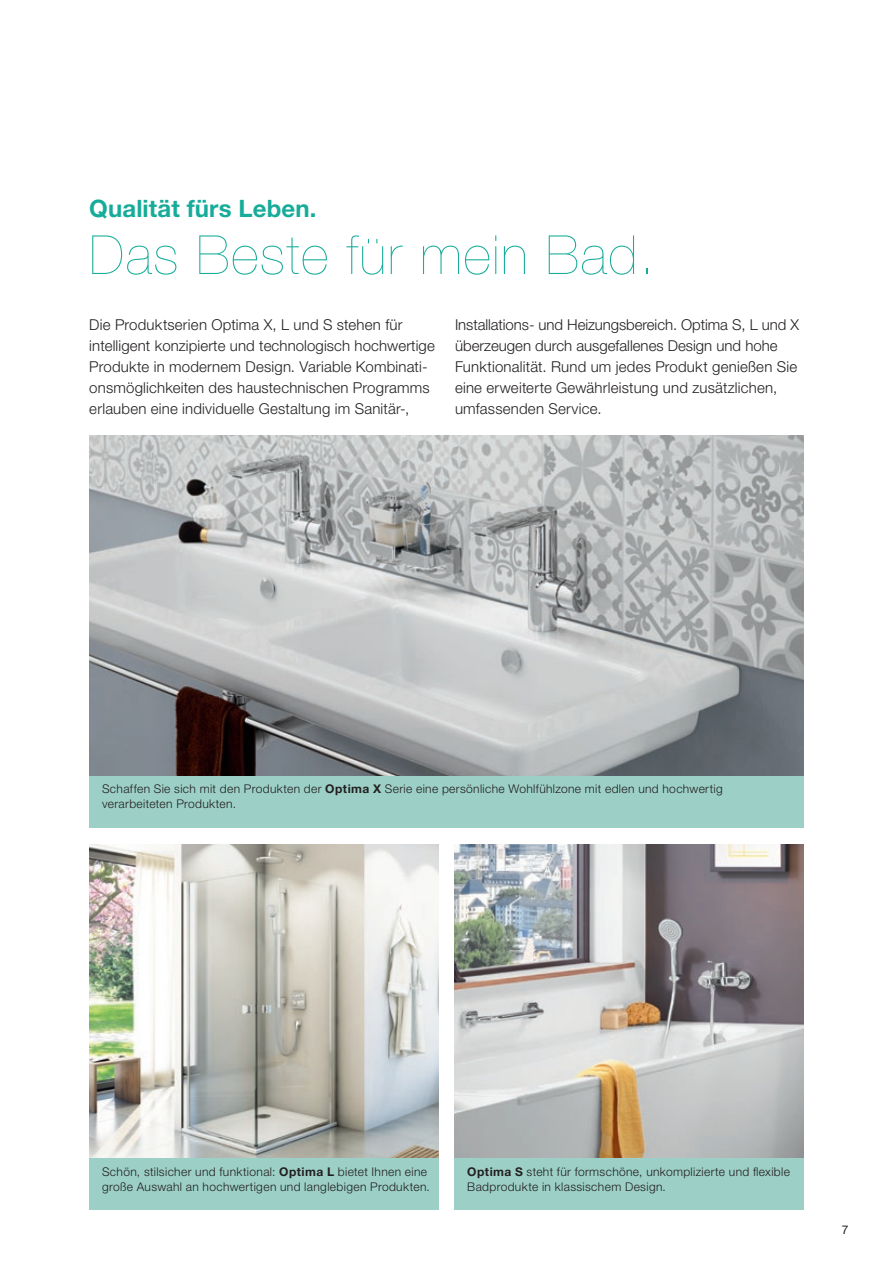
<style>
.page{position:relative;width:893px;height:1263px;background:#fff}
.page>*{position:absolute;margin:0;border:0;box-sizing:border-box;transform-origin:0 0}
.t1{font:200 54px "Helvetica Neue LT";letter-spacing:.03em;color:#16ac99}
.t2{font:700 24px "Helvetica Neue LT Std";letter-spacing:.005em;color:#16ac99}
.t3{font:300 15px/21px "Helvetica Neue LT Std";letter-spacing:.01em;color:#231f20}
.t4{font:300 12px/15px "Helvetica Neue LT Std";letter-spacing:.03em;color:#231f20}
.t5{font:12px "Helvetica Neue LT Std";color:#231f20}
.s1{font-weight:700}
</style>
<div class="page">
<img style="left:89px;top:436px;width:715px;height:340px">
<div style="left:89px;top:776px;width:715px;height:51px;background:#9cd0c6"></div>
<img style="left:89px;top:844px;width:349px;height:314px">
<div style="left:89px;top:1158px;width:349px;height:51px;background:#9cd0c6"></div>
<img style="left:455px;top:844px;width:349px;height:314px">
<div style="left:455px;top:1158px;width:349px;height:51px;background:#9cd0c6"></div>
<h2 class="t2" style="left:89px;top:194px;width:229px">Qualität fürs Leben.</h2>
<h1 class="t1" style="left:89px;top:224px;width:566px">Das Beste für mein Bad.</h1>
<p class="t3" style="left:89px;top:313px;width:347px">Die Produktserien Optima X, L und S stehen für intelligent konzipierte und technologisch hochwertige Produkte in modernem Design. Variable Kombinati&shy;onsmöglichkeiten des haustechnischen Programms erlauben eine individuelle Gestaltung im Sanitär-,</p>
<p class="t3" style="left:455px;top:313px;width:345px">Installations- und Heizungsbereich. Optima S, L und X überzeugen durch ausgefallenes Design und hohe Funktionalität. Rund um jedes Produkt genießen Sie eine erweiterte Gewährleistung und zusätzlichen, umfassenden Service.</p>
<p class="t4" style="left:102px;top:781px;width:622px">Schaffen Sie sich mit den Produkten der <span class="s1">Optima X</span> Serie eine persönliche Wohlfühlzone mit edlen und hochwertig verarbeiteten Produkten.</p>
<p class="t4" style="left:102px;top:1163px;width:329px">Schön, stilsicher und funktional: <span class="s1">Optima L</span> bietet Ihnen eine große Auswahl an hochwertigen und langlebigen Produkten.</p>
<p class="t4" style="left:467px;top:1163px;width:324px"><span class="s1">Optima S</span> steht für formschöne, unkomplizierte und flexible<br>Badprodukte in klassischem Design.</p>
<p class="t5" style="left:842px;top:1222px;width:8px">7</p>
</div>
